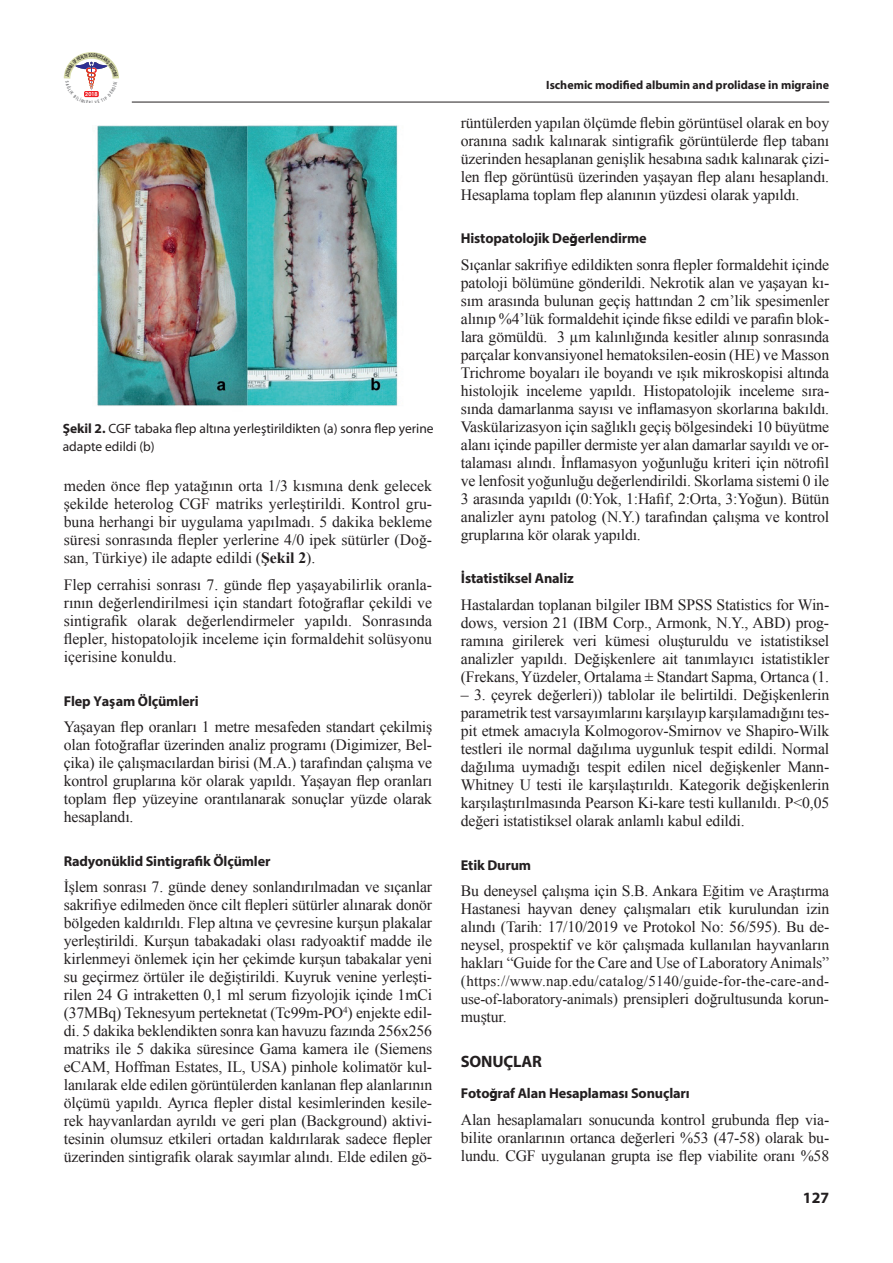
<style>
.page{position:relative;width:893px;height:1263px;background:#fff}
.page>*{position:absolute;margin:0;border:0;box-sizing:border-box;transform-origin:0 0}
.t1{font:700 16.5px "Branding Sans";letter-spacing:-.01em;color:#231f20}
.t2{font:15.75px/18px "Times New Roman";letter-spacing:-.01em;color:#231f20;text-align:justify}
.t3{font:700 15.75px "Branding Sans";color:#231f20}
.t4{font:15px "Times New Roman";letter-spacing:.015em;color:#231f20}
.t5{font:700 14.25px "Branding Sans";letter-spacing:-.01em;color:#231f20}
.t6{font:13.5px/18px "Branding Sans";color:#231f20}
.t7{font:700 12px "Branding Sans";color:#231f20}
.t8{font:5.55px "Avant Garde Cond Demi Tr";color:#fff}
.s1{font-weight:700}
.s2{font-size:15.75px;color:#292d2f}
.s3{font-size:15px}
.s4{color:#292d2f}
</style>
<div class="page">
<hr style="left:132px;top:102px;width:697px;height:1px;background:#231f20">
<img style="left:97px;top:125px;width:301px;height:281px">
<svg style="left:64px;top:52px;width:55px;height:46px"></svg>
<p class="t8" style="left:85px;top:91px;width:14px">2018</p>
<p class="t6" style="left:63px;top:420px;width:372px"><span class="s1">Şekil 2.</span> CGF tabaka flep altına yerleştirildikten (a) sonra flep yerine adapte edildi (b)</p>
<p class="t2" style="left:64px;top:477px;width:370px">meden önce flep yatağının orta 1/3 kısmına denk gelecek şekilde heterolog CGF matriks yerleştirildi. Kontrol gru&shy;buna herhangi bir uygulama yapılmadı. 5 dakika bekleme süresi sonrasında flepler yerlerine 4/0 ipek sütürler (Doğ&shy;san, Türkiye) ile adapte edildi (<span class="s1">Şekil 2</span>).</p>
<p class="t2" style="left:64px;top:575px;width:370px">Flep cerrahisi sonrası 7. günde flep yaşayabilirlik oranla&shy;rının değerlendirilmesi için standart fotoğraflar çekildi ve sintigrafik olarak değerlendirmeler yapıldı. Sonrasında flepler, histopatolojik inceleme için formaldehit solüsyonu içerisine konuldu.</p>
<p class="t5" style="left:64px;top:693px;width:136px">Flep Yaşam Ölçümleri</p>
<p class="t2" style="left:64px;top:717px;width:370px">Yaşayan flep oranları 1 metre mesafeden standart çekilmiş olan fotoğraflar üzerinden analiz programı (Digimizer, Bel&shy;çika) ile çalışmacılardan birisi (M.A.) tarafından çalışma ve kontrol gruplarına kör olarak yapıldı. Yaşayan flep oranları toplam flep yüzeyine orantılanarak sonuçlar yüzde olarak hesaplandı.</p>
<p class="t5" style="left:64px;top:853px;width:208px">Radyonüklid Sintigrafik Ölçümler</p>
<p class="t2" style="left:64px;top:877px;width:370px">İşlem sonrası 7. günde deney sonlandırılmadan ve sıçanlar sakrifiye edilmeden önce cilt flepleri sütürler alınarak donör bölgeden kaldırıldı. Flep altına ve çevresine kurşun plakalar yerleştirildi. Kurşun tabakadaki olası radyoaktif madde ile kirlenmeyi önlemek için her çekimde kurşun tabakalar yeni su geçirmez örtüler ile değiştirildi. Kuyruk venine yerleşti&shy;rilen 24 G intraketten 0,1 ml serum fizyolojik içinde 1mCi (37MBq) Teknesyum perteknetat (Tc99m-PO<sup>4</sup>) enjekte edil&shy;di. 5 dakika beklendikten sonra kan havuzu fazında 256x256 matriks ile 5 dakika süresince Gama kamera ile (Siemens eCAM, Hoffman Estates, IL, USA) pinhole kolimatör kul&shy;lanılarak elde edilen görüntülerden kanlanan flep alanlarının ölçümü yapıldı. Ayrıca flepler distal kesimlerinden kesile&shy;rek hayvanlardan ayrıldı ve geri plan (Background) aktivi&shy;tesinin olumsuz etkileri ortadan kaldırılarak sadece flepler üzerinden sintigrafik olarak sayımlar alındı. Elde edilen gö-</p>
<p class="t7" style="left:546px;top:79px;width:284px">Ischemic modified albumin and prolidase in migraine</p>
<p class="t2" style="left:461px;top:113px;width:370px">rüntülerden yapılan ölçümde flebin görüntüsel olarak en boy oranına sadık kalınarak sintigrafik görüntülerde flep tabanı üzerinden hesaplanan genişlik hesabına sadık kalınarak çizi&shy;len flep görüntüsü üzerinden yaşayan flep alanı hesaplandı.<br>Hesaplama toplam flep alanının yüzdesi olarak yapıldı.</p>
<p class="t5" style="left:461px;top:231px;width:187px">Histopatolojik Değerlendirme</p>
<p class="t2" style="left:461px;top:255px;width:370px">Sıçanlar sakrifiye edildikten sonra flepler formaldehit içinde patoloji bölümüne gönderildi. Nekrotik alan ve yaşayan kı&shy;sım arasında bulunan geçiş hattından 2 cm’lik spesimenler alınıp %4’lük formaldehit içinde fikse edildi ve parafin blok&shy;lara gömüldü. 3 µm kalınlığında kesitler alınıp sonrasında parçalar konvansiyonel hematoksilen-eosin (HE) ve Masson Trichrome boyaları ile boyandı ve ışık mikroskopisi altında histolojik inceleme yapıldı. Histopatolojik inceleme sıra&shy;sında damarlanma sayısı ve inflamasyon skorlarına bakıldı.<br>Vaskülarizasyon için sağlıklı geçiş bölgesindeki 10 büyütme alanı içinde papiller dermiste yer alan damarlar sayıldı ve or&shy;talaması alındı. İnflamasyon yoğunluğu kriteri için nötrofil ve lenfosit yoğunluğu değerlendirildi. Skorlama sistemi 0 ile 3 arasında yapıldı (0:Yok, 1:Hafif, 2:Orta, 3:Yoğun). Bütün analizler aynı patolog (N.Y.) tarafından çalışma ve kontrol gruplarına kör olarak yapıldı.</p>
<p class="t5" style="left:461px;top:571px;width:114px">İstatistiksel Analiz</p>
<p class="t2" style="left:461px;top:595px;width:370px">Hastalardan toplanan bilgiler IBM SPSS Statistics for Win&shy;dows, version 21 (IBM Corp., Armonk, N.Y., ABD) prog&shy;ramına girilerek veri kümesi oluşturuldu ve istatistiksel analizler yapıldı. Değişkenlere ait tanımlayıcı istatistikler (Frekans, Yüzdeler, Ortalama ± Standart Sapma, Ortanca (1.</p>
<p class="t2" style="left:461px;top:685px;width:370px">– 3. çeyrek değerleri)) tablolar ile belirtildi. Değişkenlerin parametrik test varsayımlarını karşılayıp karşılamadığını tes&shy;pit etmek amacıyla Kolmogorov-Smirnov ve Shapiro-Wilk testleri ile normal dağılıma uygunluk tespit edildi. Normal dağılıma uymadığı tespit edilen nicel değişkenler Mann-Whitney U testi ile karşılaştırıldı. Kategorik değişkenlerin karşılaştırılmasında Pearson Ki-kare testi kullanıldı. P&lt;0,05 değeri istatistiksel olarak anlamlı kabul edildi.</p>
<p class="t5" style="left:461px;top:857px;width:72px">Etik Durum</p>
<p class="t2" style="left:461px;top:881px;width:370px">Bu deneysel çalışma için S.B. Ankara Eğitim ve Araştırma Hastanesi hayvan deney çalışmaları etik kurulundan izin alındı (Tarih: 17/10/2019 ve Protokol No: 56/595). Bu de&shy;neysel, prospektif ve kör çalışmada kullanılan hayvanların hakları “Guide for the Care and Use of Laboratory Animals”</p>
<p class="t4" style="left:461px;top:971px;width:370px"><span class="s2">(</span>https://www.nap.edu/catalog/5140/guide-for-the-care-and-</p>
<p class="t2" style="left:461px;top:989px;width:370px"><span class="s3">use-of-laboratory-animals</span><span class="s4">)</span> prensipleri doğrultusunda korun&shy;muştur.</p>
<p class="t1" style="left:461px;top:1053px;width:83px">SONUÇLAR</p>
<p class="t5" style="left:461px;top:1085px;width:230px">Fotoğraf Alan Hesaplaması Sonuçları</p>
<p class="t2" style="left:461px;top:1110px;width:370px">Alan hesaplamaları sonucunda kontrol grubunda flep via&shy;bilite oranlarının ortanca değerleri %53 (47-58) olarak bu&shy;lundu. CGF uygulanan grupta ise flep viabilite oranı %58</p>
<p class="t3" style="left:803px;top:1189px;width:28px">127</p>
</div>
